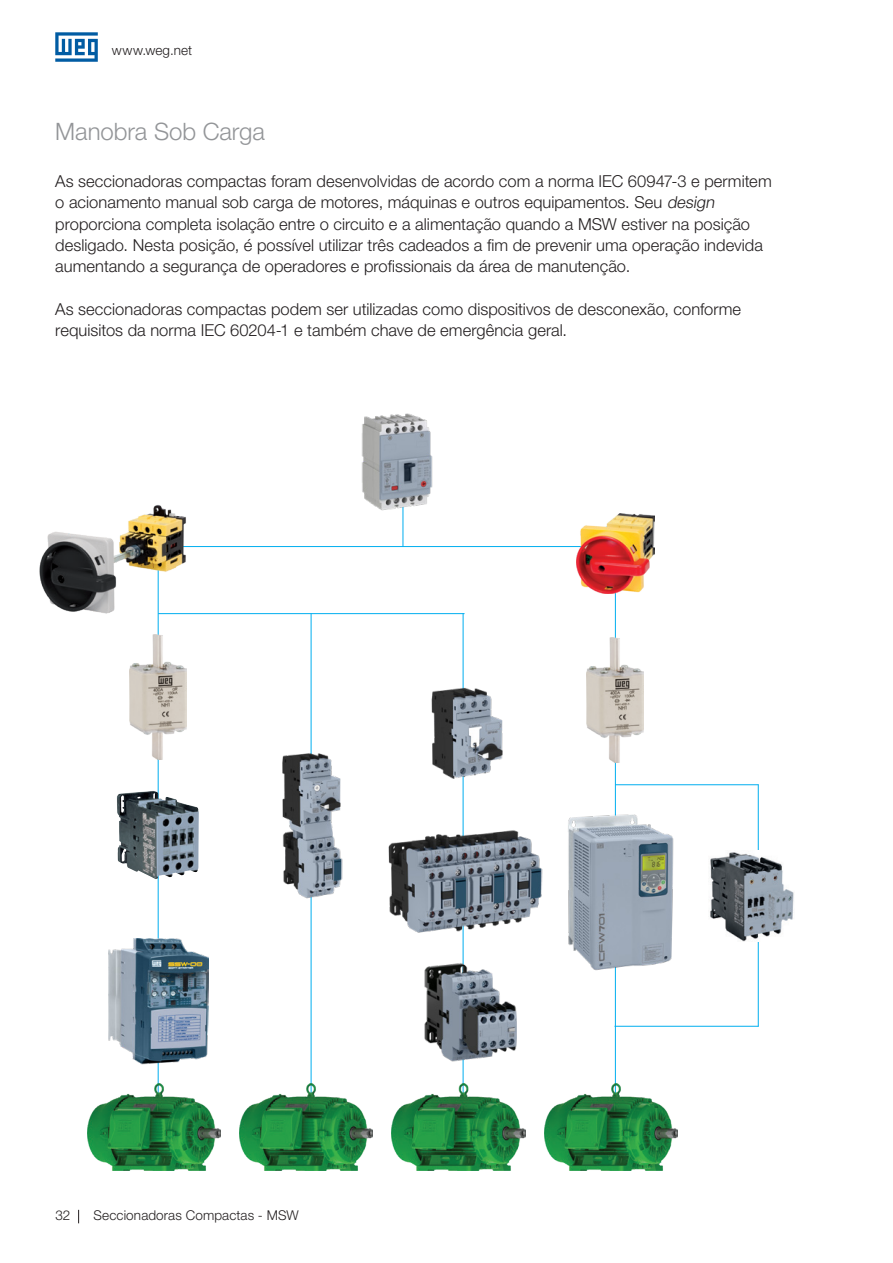
<style>
.page{position:relative;width:893px;height:1263px;background:#fff}
.page>*{position:absolute;margin:0;border:0;box-sizing:border-box;transform-origin:0 0}
._02___Subtitle_GREY{font:300 24px "Helvetica Neue LT Pro";letter-spacing:-.005em;color:#939598}
._07___Introduction_H{font:300 16.5px/21.3px "Helvetica Neue LT Pro";color:#231f20}
.t1{font:300 13.5px "Helvetica Neue LT Pro";letter-spacing:.01em;color:#231f20}
.s1{font-style:italic}
</style>
<div class="page">
<svg style="left:55px;top:32px;width:43px;height:30px"></svg>
<svg style="left:78px;top:1210px;width:1px;height:13px"></svg>
<hr style="left:175px;top:546px;width:448px;height:1px;background:#00aeef">
<hr style="left:158px;top:613px;width:307px;height:1px;background:#00aeef">
<hr style="left:615px;top:784px;width:144px;height:1px;background:#00aeef">
<hr style="left:615px;top:1026px;width:144px;height:1px;background:#00aeef">
<hr style="left:403px;top:484px;width:1px;height:63px;background:#00aeef">
<hr style="left:758px;top:784px;width:1px;height:242px;background:#00aeef">
<hr style="left:158px;top:568px;width:1px;height:588px;background:#00aeef">
<hr style="left:311px;top:613px;width:1px;height:543px;background:#00aeef">
<hr style="left:463px;top:613px;width:1px;height:543px;background:#00aeef">
<hr style="left:615px;top:566px;width:1px;height:590px;background:#00aeef">
<img style="left:431px;top:670px;width:72px;height:111px">
<img style="left:576px;top:513px;width:78px;height:81px">
<img style="left:130px;top:676px;width:57px;height:83px">
<img style="left:586px;top:637px;width:58px;height:125px">
<img style="left:710px;top:850px;width:84px;height:91px">
<img style="left:117px;top:791px;width:82px;height:88px">
<img style="left:87px;top:1102px;width:134px;height:68px">
<img style="left:240px;top:1084px;width:133px;height:86px">
<img style="left:392px;top:1084px;width:133px;height:86px">
<img style="left:544px;top:1084px;width:133px;height:86px">
<img style="left:282px;top:750px;width:61px;height:148px">
<img style="left:361px;top:413px;width:72px;height:99px">
<img style="left:568px;top:805px;width:106px;height:205px">
<img style="left:108px;top:939px;width:100px;height:165px">
<img style="left:388px;top:825px;width:155px;height:115px">
<img style="left:424px;top:958px;width:93px;height:109px">
<img style="left:39px;top:505px;width:170px;height:171px">
<p class="t1" style="left:112px;top:42px;width:82px">www.weg.net</p>
<p class="_02___Subtitle_GREY" style="left:55px;top:117px;width:211px">Manobra Sob Carga</p>
<p class="_07___Introduction_H" style="left:55px;top:170px;width:718px">As seccionadoras compactas foram desenvolvidas de acordo com a norma IEC 60947-3 e permitem o acionamento manual sob carga de motores, máquinas e outros equipamentos. Seu <span class="s1">design </span>proporciona completa isolação entre o circuito e a alimentação quando a MSW estiver na posição desligado. Nesta posição, é possível utilizar três cadeados a fim de prevenir uma operação indevida aumentando a segurança de operadores e profissionais da área de manutenção.</p>
<p class="_07___Introduction_H" style="left:55px;top:298px;width:687px">As seccionadoras compactas podem ser utilizadas como dispositivos de desconexão, conforme requisitos da norma IEC 60204-1 e também chave de emergência geral.</p>
<p class="t1" style="left:55px;top:1207px;width:16px">32</p>
<p class="t1" style="left:93px;top:1207px;width:207px">Seccionadoras Compactas - MSW</p>
</div>
